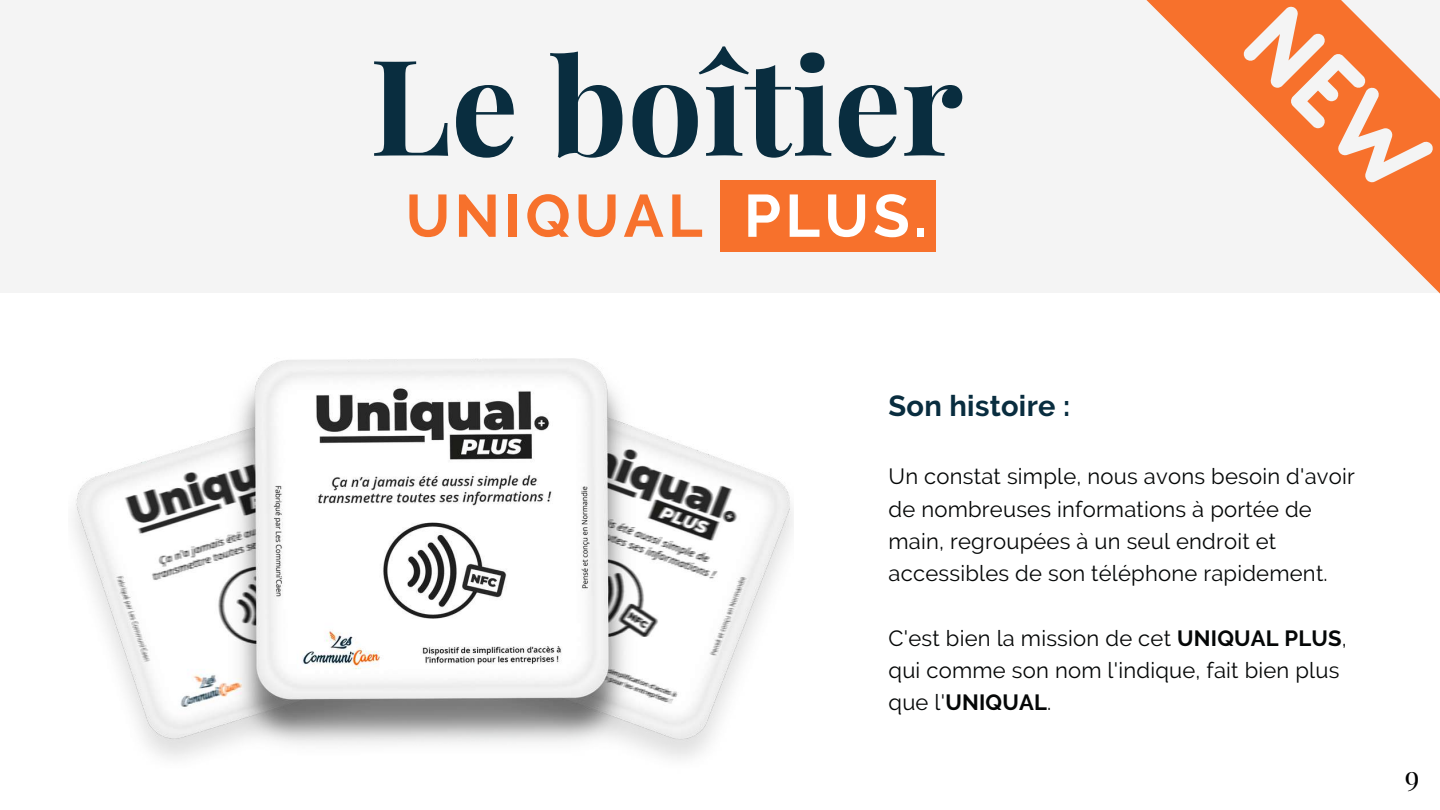
<style>
.page{position:relative;width:1440px;height:810px;background:#fff}
.page>*{position:absolute;margin:0;border:0;box-sizing:border-box;transform-origin:0 0}
.t1{font:700 133.4px "Playfair Display";color:#092d3f}
.t2{font:700 59.7px "Raleway";letter-spacing:.07em;color:#f7712c}
.t3{font:700 29px "Raleway";letter-spacing:.01em;color:#092d3f}
.t4{font:28.8px "Playfair Display";color:#000}
.t5{font:22px/32.2px "Raleway";letter-spacing:.01em;color:#050707}
.s1{color:#fff}
.s2{font-weight:700}
</style>
<div class="page">
<div style="left:0;top:0;width:1440px;height:293px;background:#efefef"></div>
<div style="left:720px;top:181px;width:215px;height:71px;background:#f7712c"></div>
<svg style="left:1146px;top:0;width:294px;height:294px"></svg>
<img style="left:73px;top:358px;width:720px;height:401px">
<h1 class="t1" style="left:370px;top:11px;width:595px">Le boîtier</h1>
<h2 class="t2" style="left:406px;top:181px;width:523px">UNIQUAL <span class="s1">PLUS.</span></h2>
<h3 class="t3" style="left:889px;top:389px;width:183px">Son histoire :</h3>
<p class="t5" style="left:889px;top:461px;width:468px">Un constat simple, nous avons besoin d'avoir de nombreuses informations à portée de main, regroupées à un seul endroit et accessibles de son téléphone rapidement.</p>
<p class="t5" style="left:889px;top:622px;width:460px">C'est bien la mission de cet <span class="s2">UNIQUAL PLUS</span>, qui comme son nom l'indique, fait bien plus que l'<span class="s2">UNIQUAL</span>.</p>
<h3 class="t4" style="left:1405px;top:756px;width:16px">9</h3>
</div>
